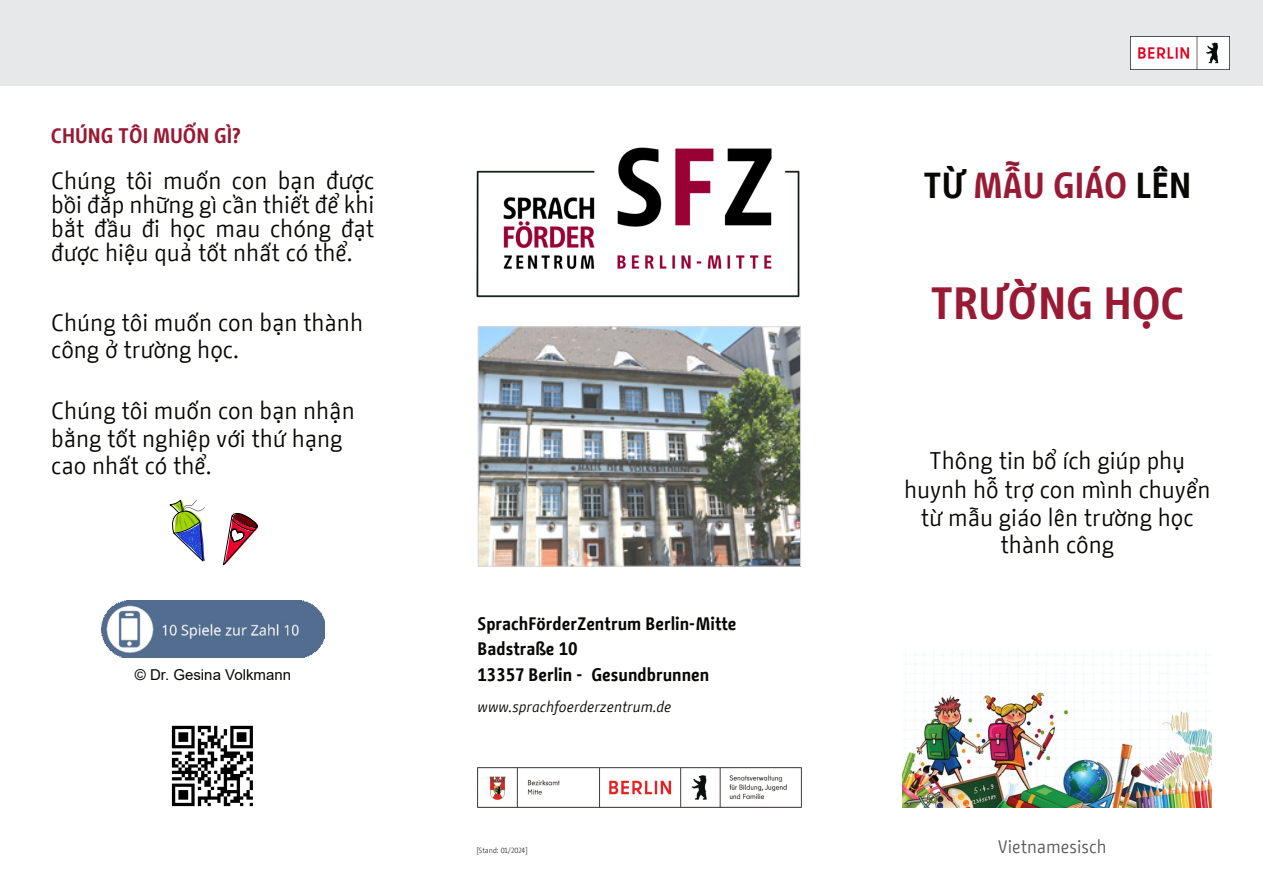
<style>
.page{position:relative;width:1263px;height:893px;background:#fff}
.page>*{position:absolute;margin:0;border:0;box-sizing:border-box;transform-origin:0 0}
.t1{font:700 45px "BMF Change";color:#991a35}
.t2{font:700 36px "BMF Change";color:#991a35}
.t3{font:24px/27.9px "BMF Change";color:#080704}
.t4{font:700 21px "BMF Change";color:#991a35}
.t5{font:700 18px/25.5px "BMF Change";color:#080705}
.t6{font:18px "BMF Change";color:#5a5958}
.t7{font:italic 15px "BMF Change";color:#080705}
.t8{font:15px "Arial";color:#080704}
.t9{font:300 7.5px "BMF Change";color:#080705}
.s1{color:#080704}
.s2{font-family:"Arial"}
</style>
<div class="page">
<div style="left:0;top:0;width:1263px;height:85px;background:#e7e8e9"></div>
<img style="left:478px;top:767px;width:323px;height:41px">
<img style="left:1131px;top:37px;width:99px;height:33px">
<img style="left:480px;top:328px;width:319px;height:237px">
<div style="left:478px;top:326px;width:323px;height:241px;border:1px solid #dbd9d8"></div>
<img style="left:476px;top:147px;width:324px;height:151px">
<img style="left:903px;top:652px;width:309px;height:156px">
<img style="left:101px;top:600px;width:224px;height:57px">
<img style="left:169px;top:499px;width:90px;height:67px">
<img style="left:171px;top:725px;width:82px;height:82px">
<p class="t4" style="left:51px;top:127px;width:191px">CHÚNG TÔI MUỐN GÌ?</p>
<p class="t3" style="left:51px;top:170px;width:324px;line-height:24px;text-align:justify">Chúng tôi muốn con bạn được bồi đắp những gì cần thiết để khi bắt đầu đi học mau chóng đạt được hiệu quả tốt nhất có thể.</p>
<p class="t3" style="left:51px;top:310px;width:313px">Chúng tôi muốn con bạn thành công ở trường học.</p>
<p class="t3" style="left:51px;top:398px;width:305px">Chúng tôi muốn con bạn nhận bằng tốt nghiệp với thứ hạng cao nhất có thể.</p>
<p class="t8" style="left:135px;top:669px;width:158px">© Dr. Gesina Volkmann</p>
<p class="t5" style="left:478px;top:612px;width:260px">SprachFörderZentrum Berlin-Mitte<br>Badstraße 10<br>13357 Berlin - Gesundbrunnen</p>
<p class="t7" style="left:478px;top:700px;width:195px">www.sprachfoerderzentrum.de</p>
<p class="t9" style="left:476px;top:847px;width:53px">[Stand: 01/2024]</p>
<h2 class="t2" style="left:923px;top:170px;width:270px"><span class="s1">TỪ</span> MẪU GIÁO <span class="s1">LÊN</span></h2>
<h1 class="t1" style="left:930px;top:284px;width:256px">TRƯỜNG HỌC</h1>
<p class="t3" style="left:904px;top:448px;width:308px;text-align:center">Thông tin bổ ích giúp phụ huynh hô<span class="s2">̃</span>trơ<span class="s2">̣</span>con mình chuyển từ mẫu giáo lên trường học thành công</p>
<p class="t6" style="left:998px;top:839px;width:110px">Vietnamesisch</p>
</div>
